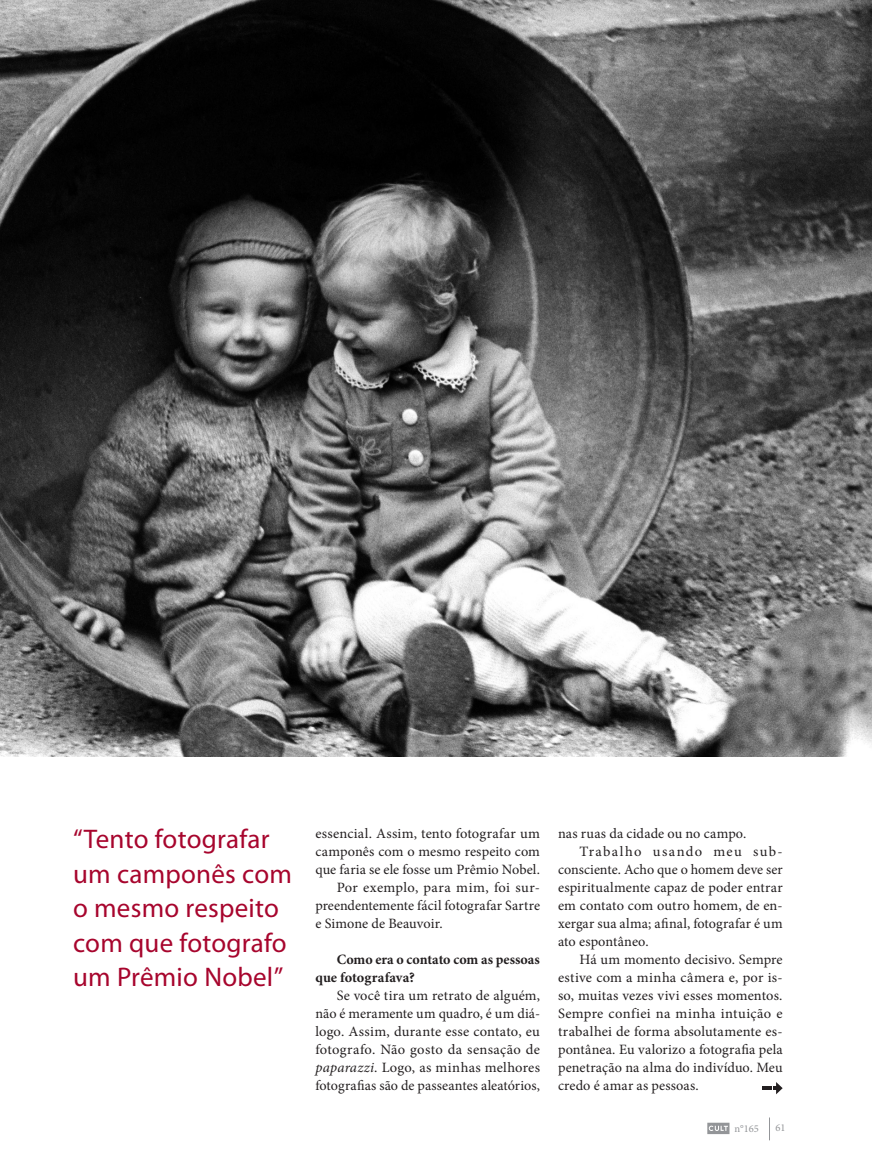
<style>
.page{position:relative;width:872px;height:1170px;background:#fff}
.page>*{position:absolute;margin:0;border:0;box-sizing:border-box;transform-origin:0 0}
._0_olho{font:27px/34.5px "Myriad Pro";letter-spacing:.01em;color:#a7052d}
._0_entrevista_pong{font:14.25px/18px "Minion Pro";letter-spacing:.005em;color:#231f20;text-align:justify}
._0_entrevista_ping{font:700 14.25px/18px "Minion Pro";color:#231f20}
.t1{font:10.5px "Minion Pro";color:#939598}
.s1{font-style:italic}
</style>
<div class="page">
<svg style="left:707px;top:1122px;width:22px;height:11px"></svg>
<svg style="left:769px;top:1117px;width:1px;height:23px"></svg>
<img style="left:0;top:0;width:872px;height:756px">
<svg style="left:762px;top:1082px;width:20px;height:12px"></svg>
<p class="_0_olho" style="left:73px;top:821px;width:220px">“Tento fotografar um camponês com o mesmo respeito com que fotografo um Prêmio Nobel”</p>
<p class="_0_entrevista_pong" style="left:315px;top:824px;width:226px">essencial. Assim, tento fotografar um camponês com o mesmo respeito com que faria se ele fosse um Prêmio Nobel.</p>
<p class="_0_entrevista_pong" style="left:315px;top:878px;width:226px;text-indent:21px">Por exemplo, para mim, foi sur&shy;preendentemente fácil fotografar Sartre e Simone de Beauvoir.</p>
<p class="_0_entrevista_ping" style="left:315px;top:950px;width:226px;text-indent:21px">Como era o contato com as pessoas que fotografava?</p>
<p class="_0_entrevista_pong" style="left:315px;top:986px;width:226px;text-indent:21px">Se você tira um retrato de alguém, não é meramente um quadro, é um diá&shy;logo. Assim, durante esse contato, eu fotografo. Não gosto da sensação de <span class="s1">paparazzi</span>. Logo, as minhas melhores fotografias são de passeantes aleatórios,</p>
<p class="_0_entrevista_pong" style="left:558px;top:824px;width:190px">nas ruas da cidade ou no campo.</p>
<p class="_0_entrevista_pong" style="left:558px;top:842px;width:226px;text-indent:21px">Trabalho usando meu sub&shy;consciente. Acho que o homem deve ser espiritualmente capaz de poder entrar em contato com outro homem, de en&shy;xergar sua alma; afinal, fotografar é um ato espontâneo.</p>
<p class="_0_entrevista_pong" style="left:558px;top:950px;width:226px;text-indent:21px">Há um momento decisivo. Sempre estive com a minha câmera e, por is&shy;so, muitas vezes vivi esses momentos.<br>Sempre confiei na minha intuição e trabalhei de forma absolutamente es&shy;pontânea. Eu valorizo a fotografia pela penetração na alma do indivíduo. Meu credo é amar as pessoas.</p>
<p class="t1" style="left:734px;top:1121px;width:26px">n°165</p>
<p class="t1" style="left:775px;top:1120px;width:12px">61</p>
</div>
